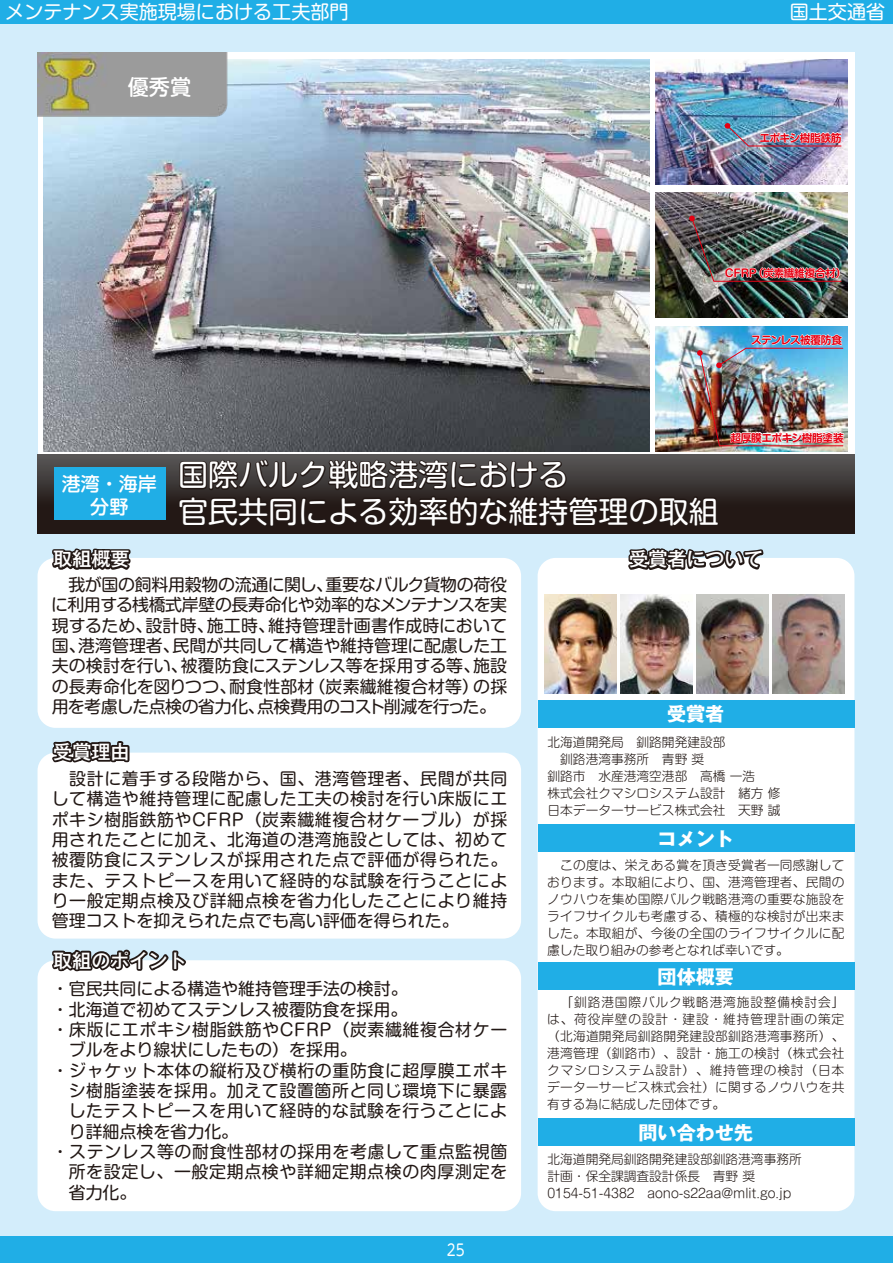
<style>
.page{position:relative;width:893px;height:1263px;background:#d3edfb}
.page>*{position:absolute;margin:0;border:0;box-sizing:border-box;transform-origin:0 0}
.t1{font:30px/36px "Shin M Go Pro";color:#fff}
.t2{font:500 21.15px "Shin M Go Pro";color:#fff}
.t3{font:19.05px "Shin M Go Pro";color:#fff}
.t4{font:500 19.05px "Gothic MB101 Pro";color:#fff}
.t5{font:700 19.05px "Gothic MB101 Pro";color:#fff}
.t6{font:500 19.05px/23px "Shin M Go Pro";color:#fff;text-align:center}
.t7{font:16.95px/20.4px "Shin M Go Pro";letter-spacing:.035em;color:#221815;text-align:justify}
.t8{font:16.95px "Shin M Go Pro";color:#221815}
.t9{font:15.9px "UD Shin M Go Pro";color:#fff;scale:.85 1}
.t10{font:300 12.75px/17px "Shin M Go Pro";color:#221815}
.t11{font:700 10.65px "Shin M Go Pro De";letter-spacing:-.025em;color:#e60012}
.t12{font:700 10.65px "Shin M Go Pro De";letter-spacing:-.06em;color:#e60012}
</style>
<div class="page">
<div style="left:38px;top:960px;width:483px;height:251px;background:#fff;border-radius:18px"></div>
<div style="left:38px;top:753px;width:483px;height:185px;background:#fff;border-radius:18px"></div>
<div style="left:38px;top:558px;width:483px;height:170px;background:#fff;border-radius:18px"></div>
<div style="left:538px;top:558px;width:316px;height:653px;background:#fff;border-radius:18px"></div>
<div style="left:0;top:0;width:893px;height:24px;background:#20aee6"></div>
<div style="left:0;top:1236px;width:893px;height:27px;background:#20aee6"></div>
<div style="left:38px;top:53px;width:816px;height:480px;background:#fff"></div>
<img style="left:43px;top:59px;width:607px;height:392px">
<img style="left:38px;top:53px;width:192px;height:65px">
<div style="left:38px;top:454px;width:816px;height:79px;background:linear-gradient(to bottom,#545353,#160905)"></div>
<div style="left:54px;top:467px;width:111px;height:53px;background:#20aee6"></div>
<svg style="left:49px;top:531px;width:85px;height:39px"></svg>
<svg style="left:628px;top:548px;width:136px;height:22px"></svg>
<svg style="left:46px;top:740px;width:85px;height:23px"></svg>
<svg style="left:49px;top:949px;width:140px;height:23px"></svg>
<div style="left:538px;top:700px;width:316px;height:27px;background:#20aee6"></div>
<div style="left:538px;top:825px;width:316px;height:27px;background:#20aee6"></div>
<div style="left:538px;top:962px;width:316px;height:27px;background:#20aee6"></div>
<div style="left:538px;top:1118px;width:316px;height:27px;background:#20aee6"></div>
<img style="left:773px;top:595px;width:72px;height:99px">
<img style="left:696px;top:595px;width:73px;height:99px">
<img style="left:620px;top:595px;width:72px;height:99px">
<img style="left:544px;top:595px;width:72px;height:99px">
<img style="left:656px;top:59px;width:191px;height:125px">
<img style="left:656px;top:193px;width:191px;height:125px">
<img style="left:656px;top:326px;width:191px;height:125px">
<img style="left:724px;top:123px;width:118px;height:42px">
<img style="left:178px;top:334px;width:666px;height:194px">
<img style="left:689px;top:215px;width:153px;height:72px">
<p class="t3" style="left:5px;top:-3px;width:345px">メンテナンス実施現場における工夫部門</p>
<p class="t3" style="left:790px;top:-3px;width:97px">国土交通省</p>
<p class="t2" style="left:128px;top:69px;width:65px">優秀賞</p>
<p class="t11" style="left:759px;top:129px;width:84px">エポキシ樹脂鉄筋</p>
<p class="t11" style="left:725px;top:264px;width:123px">CFRP（炭素繊維複合材）</p>
<p class="t12" style="left:751px;top:331px;width:92px">ステンレス被覆防食</p>
<p class="t11" style="left:730px;top:429px;width:115px">超厚膜エポキシ樹脂塗装</p>
<h1 class="t1" style="left:178px;top:453px;width:542px">国際バルク戦略港湾における<br>官民共同による効率的な維持管理の取組</h1>
<p class="t6" style="left:62px;top:470px;width:97px">港湾・海岸分野</p>
<p class="t4" style="left:53px;top:543px;width:78px">取組概要</p>
<p class="t4" style="left:629px;top:543px;width:135px">受賞者について</p>
<p class="t7" style="left:51px;top:572px;width:457px">　我が国の飼料用穀物の流通に関し、重要なバルク貨物の荷役に利用する桟橋式岸壁の長寿命化や効率的なメンテナンスを実現するため、設計時、施工時、維持管理計画書作成時において国、港湾管理者、民間が共同して構造や維持管理に配慮した工夫の検討を行い、被覆防食にステンレス等を採用する等、施設の長寿命化を図りつつ、耐食性部材（炭素繊維複合材等）の採用を考慮した点検の省力化、点検費用のコスト削減を行った。</p>
<p class="t4" style="left:53px;top:736px;width:78px">受賞理由</p>
<p class="t7" style="left:52px;top:766px;width:457px">　設計に着手する段階から、国、港湾管理者、民間が共同して構造や維持管理に配慮した工夫の検討を行い床版にエポキシ樹脂鉄筋やCFRP（炭素繊維複合材ケーブル）が採用されたことに加え、北海道の港湾施設としては、初めて被覆防食にステンレスが採用された点で評価が得られた。また、テストピースを用いて経時的な試験を行うことにより一般定期点検及び詳細点検を省力化したことにより維持管理コストを抑えられた点でも高い評価を得られた。</p>
<p class="t4" style="left:53px;top:945px;width:135px">取組のポイント</p>
<p class="t8" style="left:52px;top:975px;width:357px">・官民共同による構造や維持管理手法の検討。</p>
<p class="t8" style="left:52px;top:995px;width:357px">・北海道で初めてステンレス被覆防食を採用。</p>
<p class="t7" style="left:52px;top:1017px;width:457px">・床版にエポキシ樹脂鉄筋やCFRP（炭素繊維複合材ケー</p>
<p class="t8" style="left:69px;top:1036px;width:290px">ブルをより線状にしたもの）を採用。</p>
<p class="t7" style="left:52px;top:1058px;width:457px">・ジャケット本体の縦桁及び横桁の重防食に超厚膜エポキ</p>
<p class="t7" style="left:69px;top:1078px;width:440px">シ樹脂塗装を採用。加えて設置箇所と同じ環境下に暴露</p>
<p class="t7" style="left:69px;top:1099px;width:440px">したテストピースを用いて経時的な試験を行うことによ</p>
<p class="t8" style="left:69px;top:1117px;width:171px">り詳細点検を省力化。</p>
<p class="t7" style="left:52px;top:1139px;width:457px">・ステンレス等の耐食性部材の採用を考慮して重点監視箇</p>
<p class="t7" style="left:69px;top:1160px;width:440px">所を設定し、一般定期点検や詳細定期点検の肉厚測定を</p>
<p class="t7" style="left:69px;top:1180px;width:69px">省力化。</p>
<p class="t9" style="left:447px;top:1237px;width:23px">25</p>
<p class="t5" style="left:667px;top:698px;width:59px">受賞者</p>
<p class="t10" style="left:547px;top:732px;width:235px">北海道開発局　釧路開発建設部　<br>　釧路港湾事務所　青野奨<br>釧路市　水産港湾空港部　高橋一浩<br>株式会社クマシロシステム設計　緒方修日本データーサービス株式会社　天野誠</p>
<p class="t5" style="left:658px;top:823px;width:78px">コメント</p>
<p class="t10" style="left:547px;top:855px;width:299px;text-align:justify">　この度は、栄えある賞を頂き受賞者一同感謝しております。本取組により、国、港湾管理者、民間のノウハウを集め国際バルク戦略港湾の重要な施設をライフサイクルも考慮する、積極的な検討が出来ました。本取組が、今後の全国のライフサイクルに配慮した取り組みの参考となれば幸いです。</p>
<p class="t5" style="left:658px;top:960px;width:78px">団体概要</p>
<p class="t10" style="left:547px;top:992px;width:299px;text-align:justify">　「釧路港国際バルク戦略港湾施設整備検討会」は、荷役岸壁の設計・建設・維持管理計画の策定（北海道開発局釧路開発建設部釧路港湾事務所）、港湾管理（釧路市）、設計・施工の検討（株式会社クマシロシステム設計）、維持管理の検討（日本データーサービス株式会社）に関するノウハウを共有する為に結成した団体です。</p>
<p class="t5" style="left:638px;top:1117px;width:116px">問い合わせ先</p>
<p class="t10" style="left:547px;top:1149px;width:256px">北海道開発局釧路開発建設部釧路港湾事務所計画・保全課調査設計係長　青野奨<br>0154-51-4382 aono-s22aa@mlit.go.jp</p>
</div>
